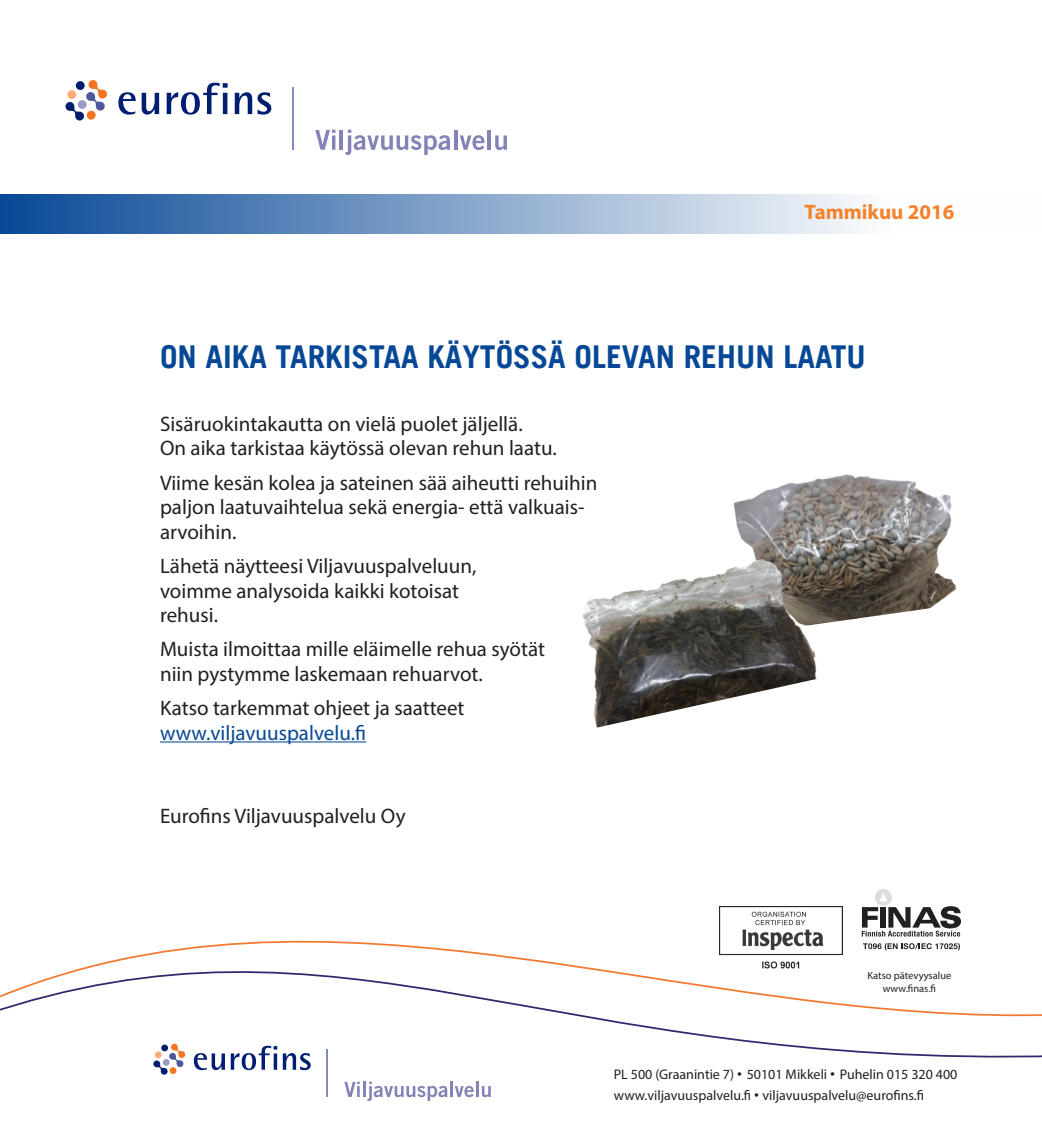
<style>
.page{position:relative;width:1042px;height:1141px;background:#fff}
.page>*{position:absolute;margin:0;border:0;box-sizing:border-box;transform-origin:0 0}
.t1{font:700 31.5px "Trade Gothic LT";color:#074896}
.Normaali{font:21px/24.5px "Myriad Pro";color:#231f20}
.t2{font:700 21px "Myriad Pro";color:#f4822b}
.t3{font:14px "Myriad Pro";color:#231f20}
.Ei_väliä{font:10.5px "Myriad Pro";color:#231f20}
.s1{color:#074896}
.s2{font-family:"Arial"}
</style>
<div class="page">
<div style="left:0;top:194px;width:1042px;height:40px;background:linear-gradient(to right,#0d4c98,#fff)"></div>
<svg style="left:65px;top:80px;width:42px;height:41px"></svg>
<div style="left:87px;top:111px;width:9px;height:9px;background:#f57523;border-radius:50%"></div>
<div style="left:67px;top:90px;width:9px;height:9px;background:#ffac7c;border-radius:50%"></div>
<div style="left:76px;top:81px;width:9px;height:9px;background:#001e71;border-radius:50%"></div>
<svg style="left:118px;top:92px;width:18px;height:23px"></svg>
<svg style="left:142px;top:93px;width:17px;height:22px"></svg>
<svg style="left:167px;top:83px;width:61px;height:32px"></svg>
<hr style="left:223px;top:93px;width:4px;height:21px;background:#001e71">
<svg style="left:235px;top:92px;width:36px;height:23px"></svg>
<hr style="left:292px;top:88px;width:2px;height:62px;background:#7e8bc0">
<svg style="left:315px;top:130px;width:20px;height:20px"></svg>
<hr style="left:332px;top:135px;width:3px;height:15px;background:#8383b7">
<hr style="left:340px;top:130px;width:3px;height:20px;background:#8383b7">
<svg style="left:345px;top:130px;width:105px;height:25px"></svg>
<hr style="left:454px;top:130px;width:3px;height:20px;background:#8383b7">
<svg style="left:460px;top:135px;width:24px;height:15px"></svg>
<hr style="left:488px;top:130px;width:3px;height:20px;background:#8383b7">
<svg style="left:495px;top:135px;width:12px;height:15px"></svg>
<hr style="left:160px;top:741px;width:206px;height:1px;background:#074896">
<svg style="left:0;top:906px;width:1042px;height:164px"></svg>
<svg style="left:153px;top:1044px;width:32px;height:31px"></svg>
<div style="left:170px;top:1067px;width:6px;height:7px;background:#f57523;border-radius:50%"></div>
<div style="left:155px;top:1051px;width:7px;height:7px;background:#ffac7c;border-radius:50%"></div>
<div style="left:161px;top:1045px;width:7px;height:6px;background:#001e71;border-radius:50%"></div>
<svg style="left:194px;top:1053px;width:31px;height:17px"></svg>
<svg style="left:231px;top:1046px;width:46px;height:24px"></svg>
<hr style="left:274px;top:1053px;width:3px;height:17px;background:#001e71">
<svg style="left:283px;top:1053px;width:28px;height:17px"></svg>
<hr style="left:327px;top:1049px;width:1px;height:48px;background:#7e8bc0">
<svg style="left:344px;top:1082px;width:16px;height:15px"></svg>
<hr style="left:363px;top:1082px;width:3px;height:15px;background:#8383b7">
<svg style="left:367px;top:1082px;width:80px;height:19px"></svg>
<hr style="left:450px;top:1082px;width:3px;height:15px;background:#8383b7">
<svg style="left:455px;top:1086px;width:19px;height:11px"></svg>
<hr style="left:476px;top:1082px;width:3px;height:15px;background:#8383b7">
<svg style="left:482px;top:1086px;width:9px;height:11px"></svg>
<div style="left:875px;top:889px;width:17px;height:17px;background:#dcdddf;border-radius:50%"></div>
<svg style="left:862px;top:893px;width:99px;height:44px"></svg>
<svg style="left:863px;top:943px;width:97px;height:7px"></svg>
<img style="left:719px;top:907px;width:123px;height:64px">
<img style="left:733px;top:474px;width:224px;height:150px">
<img style="left:583px;top:552px;width:237px;height:176px">
<p class="t2" style="left:804px;top:198px;width:151px">Tammikuu 2016</p>
<p class="t1" style="left:160px;top:338px;width:707px">ON AIKA TARKISTAA KÄYTÖSSÄ OLEVAN REHUN LAATU</p>
<p class="Normaali" style="left:160px;top:411px;width:398px">Sisäruokintakautta on vielä puolet jäljellä.<br>On aika tarkistaa käytössä olevan rehun laatu.</p>
<p class="Normaali" style="left:160px;top:470px;width:439px">Viime kesän kolea ja sateinen sää aiheutti rehuihin paljon laatuvaihtelua sekä energia- että valkuais&shy;arvoihin.</p>
<p class="Normaali" style="left:160px;top:553px;width:318px">Lähetä näytteesi Viljavuuspalveluun, voimme analysoida kaikki kotoisat rehusi.</p>
<p class="Normaali" style="left:160px;top:637px;width:386px">Muista ilmoittaa mille eläimelle rehua syötät niin pystymme laskemaan rehuarvot.</p>
<p class="Normaali" style="left:160px;top:696px;width:306px">Katso tarkemmat ohjeet ja saatteet <span class="s1">www.viljavuuspalvelu.fi</span></p>
<p class="Normaali" style="left:160px;top:803px;width:247px">Eurofins Viljavuuspalvelu Oy</p>
<p class="Ei_väliä" style="left:867px;top:969px;width:86px">Katso pätevyysalue</p>
<p class="Ei_väliä" style="left:883px;top:982px;width:55px">www.finas.fi</p>
<p class="t3" style="left:614px;top:1066px;width:345px">PL 500 (Graanintie 7) <span class="s2">•</span> 50101 Mikkeli <span class="s2">•</span> Puhelin 015 320 400</p>
<p class="t3" style="left:614px;top:1087px;width:312px">www.viljavuuspalvelu.fi <span class="s2">•</span> viljavuuspalvelu@eurofins.fi</p>
</div>
